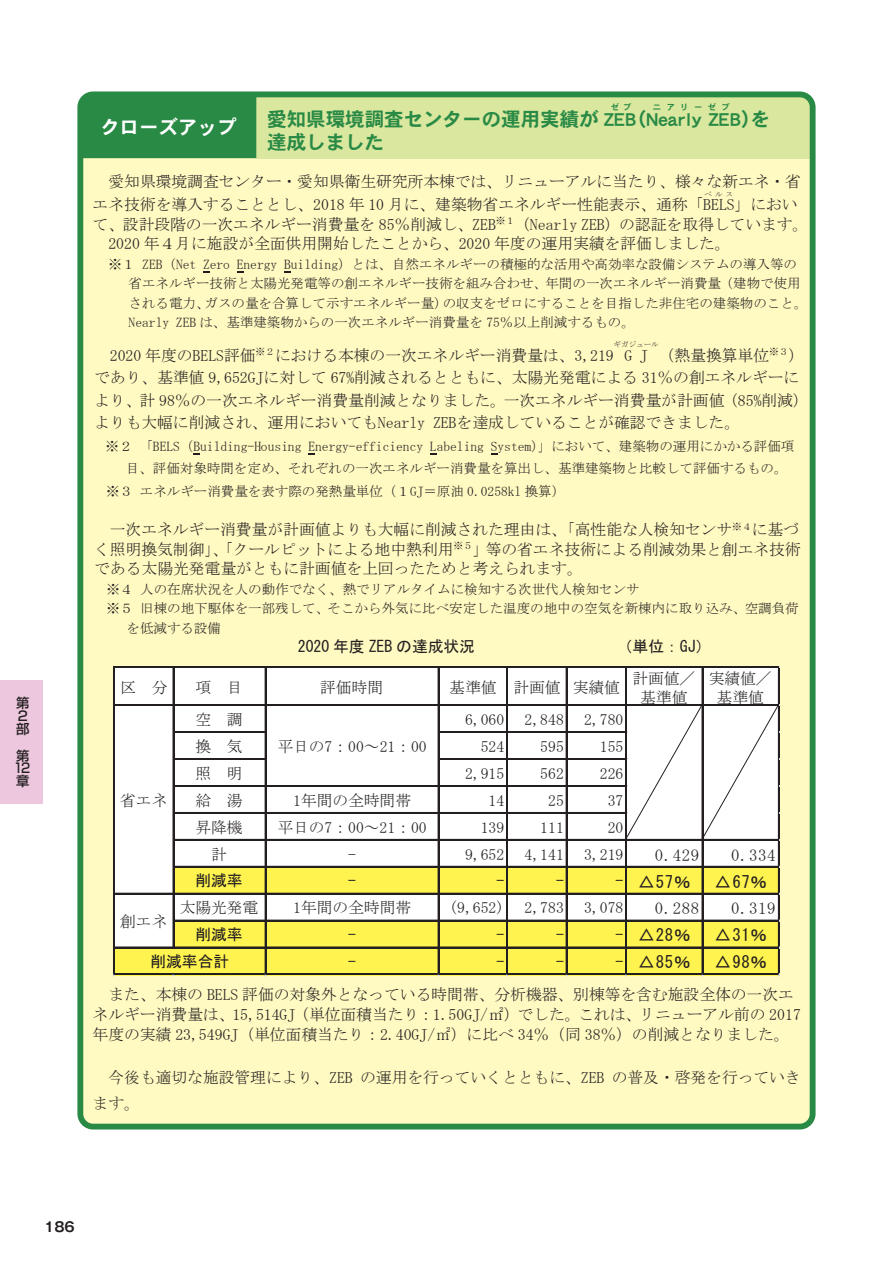
<style>
.page{position:relative;width:893px;height:1263px;background:#fff}
.page>*{position:absolute;margin:0;border:0;box-sizing:border-box;transform-origin:0 0}
.t1{font:19.5px/23.4px "DFHS Gothic Std W7";color:#298a46}
.t2{font:19.5px "DFHS Gothic Std W7";color:#fff}
.t3{font:16.8px "MS Gothic";letter-spacing:.035em;color:#231f20}
.t4{font:16.8px "MS Mincho";letter-spacing:.03em;color:#231f20}
.t5{font:15.9px/19.5px "MS Mincho";color:#231f20}
.t6{font:15.9px "MS Gothic";color:#231f20}
.t7{font:15.75px/19px "MS Mincho";color:#231f20;text-align:center}
.t8{font:15.75px "MS Gothic";color:#231f20}
.t9{font:13.5px/19.5px "MS Mincho";color:#231f20}
.t10{font:700 13.5px "Gothic MB101 Pro De";color:#231f20}
.t11{font:500 13.35px/12.9px "Shin Go Pro";color:#231f20}
.t12{font:8.25px "DFHS Gothic Std W7";letter-spacing:.66em;color:#298a46}
.t13{font:7.5px "MS Mincho";color:#231f20}
.s1{font-size:15.75px}
</style>
<div class="page">
<div style="left:80px;top:94px;width:733px;height:1032px;background:#fffac1;border-radius:13px"></div>
<div style="left:113px;top:667px;width:666px;height:308px;background:#fff"></div>
<div style="left:84px;top:98px;width:172px;height:60px;background:#298a46"></div>
<div style="left:256px;top:98px;width:553px;height:60px;background:#dae79e"></div>
<svg style="left:203px;top:271px;width:7px;height:2px"></svg>
<svg style="left:237px;top:271px;width:7px;height:2px"></svg>
<svg style="left:284px;top:271px;width:7px;height:2px"></svg>
<svg style="left:193px;top:453px;width:7px;height:2px"></svg>
<svg style="left:308px;top:453px;width:7px;height:2px"></svg>
<svg style="left:430px;top:453px;width:7px;height:2px"></svg>
<svg style="left:491px;top:453px;width:6px;height:2px"></svg>
<div style="left:173px;top:866px;width:606px;height:28px;background:#fff34f"></div>
<div style="left:173px;top:920px;width:606px;height:28px;background:#fff34f"></div>
<div style="left:115px;top:947px;width:664px;height:28px;background:#fff34f"></div>
<hr style="left:115px;top:666px;width:664px;height:1px;background:#231f20">
<hr style="left:115px;top:667px;width:664px;height:1px;background:#231f20">
<hr style="left:115px;top:705px;width:664px;height:1px;background:#231f20">
<hr style="left:174px;top:731px;width:92px;height:1px;background:#231f20">
<hr style="left:174px;top:732px;width:92px;height:1px;background:#231f20">
<hr style="left:439px;top:731px;width:188px;height:1px;background:#231f20">
<hr style="left:439px;top:732px;width:188px;height:1px;background:#231f20">
<hr style="left:174px;top:758px;width:92px;height:1px;background:#231f20">
<hr style="left:174px;top:759px;width:92px;height:1px;background:#231f20">
<hr style="left:439px;top:758px;width:188px;height:1px;background:#231f20">
<hr style="left:439px;top:759px;width:188px;height:1px;background:#231f20">
<hr style="left:174px;top:785px;width:453px;height:2px;background:#231f20">
<hr style="left:174px;top:812px;width:453px;height:1px;background:#231f20">
<hr style="left:174px;top:839px;width:605px;height:1px;background:#231f20">
<hr style="left:174px;top:866px;width:605px;height:1px;background:#231f20">
<hr style="left:115px;top:893px;width:664px;height:1px;background:#231f20">
<hr style="left:174px;top:920px;width:605px;height:1px;background:#231f20">
<hr style="left:115px;top:947px;width:664px;height:1px;background:#231f20">
<hr style="left:113px;top:667px;width:2px;height:308px;background:#231f20">
<hr style="left:173px;top:668px;width:1px;height:280px;background:#231f20">
<hr style="left:265px;top:668px;width:1px;height:307px;background:#231f20">
<hr style="left:438px;top:668px;width:1px;height:307px;background:#231f20">
<hr style="left:506px;top:668px;width:1px;height:307px;background:#231f20">
<hr style="left:507px;top:668px;width:1px;height:307px;background:#231f20">
<hr style="left:566px;top:668px;width:1px;height:307px;background:#231f20">
<hr style="left:625px;top:668px;width:1px;height:307px;background:#231f20">
<hr style="left:626px;top:668px;width:1px;height:307px;background:#231f20">
<hr style="left:702px;top:668px;width:1px;height:307px;background:#231f20">
<hr style="left:115px;top:974px;width:664px;height:1px;background:#231f20">
<hr style="left:778px;top:668px;width:1px;height:307px;background:#231f20">
<svg style="left:627px;top:704px;width:153px;height:136px"></svg>
<div style="left:77px;top:91px;width:739px;height:1038px;border:6px solid #298a46;border-radius:13px"></div>
<div style="left:0;top:680px;width:43px;height:124px;background:#ecc7de"></div>
<p class="t11" style="left:16px;top:695px;width:15px">第<br>２部</p>
<p class="t11" style="left:12px;top:748px;width:20px;text-align:center">第<br>１2章</p>
<p class="t12" style="left:611px;top:102px;width:22px">ゼブ</p>
<p class="t12" style="left:653px;top:102px;width:78px">ニアリーゼブ</p>
<p class="t2" style="left:100px;top:117px;width:138px">クローズアップ</p>
<p class="t1" style="left:267px;top:107px;width:505px">愛知県環境調査センターの運用実績が ZEB（Nearly ZEB）を達成しました</p>
<p class="t5" style="left:93px;top:170px;width:710px;line-height:23.1px;text-align:right">愛知県環境調査センター・愛知県衛生研究所本棟では、リニューアルに当たり、様々な新エネ・省エネ技術を導入することとし、2018 年 10 月に、建築物省エネルギー性能表示、通称「BELS」におい</p>
<p class="t13" style="left:704px;top:190px;width:30px">ベルス</p>
<p class="t5" style="left:108px;top:214px;width:702px;text-indent:-16px">て、設計段階の一次エネルギー消費量を 85％削減し、ZEB<sup>※１</sup>（Nearly ZEB）の認証を取得しています。<br>2020 年４月に施設が全面供用開始したことから、2020 年度の運用実績を評価しました。</p>
<p class="t9" style="left:128px;top:254px;width:680px;text-indent:-20px">※１ ZEB（Net Zero Energy Building）とは、自然エネルギーの積極的な活用や高効率な設備システムの導入等の省エネルギー技術と太陽光発電等の創エネルギー技術を組み合わせ、年間の一次エネルギー消費量（建物で使用される電力、ガスの量を合算して示すエネルギー量）の収支をゼロにすることを目指した非住宅の建築物のこと。Nearly ZEB は、基準建築物からの一次エネルギー消費量を 75％以上削減するもの。</p>
<p class="t5" style="left:110px;top:345px;width:539px">2020 年度のBELS評価<sup>※２</sup>における本棟の一次エネルギー消費量は、3,219 G J</p>
<p class="t13" style="left:614px;top:341px;width:47px">ギガジュール</p>
<p class="t5" style="left:94px;top:344px;width:716px;line-height:22.5px;text-indent:564px">（熱量換算単位<sup>※３</sup>）であり、基準値 9,652GJに対して 67%削減されるとともに、太陽光発電による 31％の創エネルギーにより、計 98％の一次エネルギー消費量削減となりました。一次エネルギー消費量が計画値（85%削減）よりも大幅に削減され、運用においてもNearly ZEBを達成していることが確認できました。</p>
<p class="t9" style="left:106px;top:436px;width:690px">※２「BELS（Building-Housing Energy-efficiency Labeling System）」において、建築物の運用にかかる評価項</p>
<p class="t9" style="left:126px;top:459px;width:663px">目、評価対象時間を定め、それぞれの一次エネルギー消費量を算出し、基準建築物と比較して評価するもの。</p>
<p class="t9" style="left:106px;top:481px;width:461px">※３エネルギー消費量を表す際の発熱量単位（１GJ＝原油 0.0258kl 換算）</p>
<p class="t5" style="left:94px;top:520px;width:708px;text-align:justify;text-indent:16px">一次エネルギー消費量が計画値よりも大幅に削減された理由は、「高性能な人検知センサ<sup>※４</sup>に基づく照明換気制御」、「クールピットによる地中熱利用<sup>※５</sup>」等の省エネ技術による削減効果と創エネ技術である太陽光発電量がともに計画値を上回ったためと考えられます。</p>
<p class="t9" style="left:106px;top:579px;width:535px">※４人の在席状況を人の動作でなく、熱でリアルタイムに検知する次世代人検知センサ</p>
<p class="t9" style="left:106px;top:599px;width:694px">※５旧棟の地下駆体を一部残して、そこから外気に比べ安定した温度の地中の空気を新棟内に取り込み、空調負荷</p>
<p class="t9" style="left:127px;top:618px;width:96px">を低減する設備</p>
<p class="t6" style="left:298px;top:639px;width:179px">2020 年度 ZEB の達成状況</p>
<p class="t6" style="left:617px;top:639px;width:96px">（単位：GJ）</p>
<p class="t7" style="left:120px;top:677px;width:49px">区　分</p>
<p class="t7" style="left:195px;top:677px;width:49px">項　目</p>
<p class="t7" style="left:320px;top:677px;width:64px">評価時間</p>
<p class="t7" style="left:449px;top:677px;width:172px">基準値 計画値 実績値</p>
<p class="t7" style="left:632px;top:668px;width:64px">計画値／基準値</p>
<p class="t7" style="left:709px;top:668px;width:64px">実績値／基準値</p>
<p class="t7" style="left:195px;top:710px;width:49px">空　調</p>
<p class="t7" style="left:465px;top:710px;width:41px">6,060</p>
<p class="t7" style="left:525px;top:710px;width:41px">2,848</p>
<p class="t7" style="left:584px;top:710px;width:41px">2,780</p>
<p class="t7" style="left:195px;top:737px;width:49px">換　気</p>
<p class="t7" style="left:481px;top:737px;width:25px">524</p>
<p class="t7" style="left:540px;top:737px;width:25px">595</p>
<p class="t7" style="left:600px;top:737px;width:25px">155</p>
<p class="t7" style="left:195px;top:764px;width:49px">照　明</p>
<p class="t7" style="left:465px;top:764px;width:41px">2,915</p>
<p class="t7" style="left:540px;top:764px;width:25px">562</p>
<p class="t7" style="left:600px;top:764px;width:25px">226</p>
<p class="t7" style="left:195px;top:790px;width:49px">給　湯</p>
<p class="t7" style="left:293px;top:790px;width:119px">1年間の全時間帯</p>
<p class="t7" style="left:489px;top:790px;width:17px">14</p>
<p class="t7" style="left:548px;top:790px;width:17px">25</p>
<p class="t7" style="left:608px;top:790px;width:17px">37</p>
<p class="t7" style="left:195px;top:817px;width:49px">昇降機</p>
<p class="t7" style="left:277px;top:817px;width:151px">平日の7：00～21：00</p>
<p class="t7" style="left:481px;top:817px;width:25px">139</p>
<p class="t7" style="left:540px;top:817px;width:25px">111</p>
<p class="t7" style="left:608px;top:817px;width:17px">20</p>
<p class="t7" style="left:211px;top:844px;width:17px">計</p>
<p class="t7" style="left:465px;top:844px;width:41px">9,652</p>
<p class="t7" style="left:525px;top:844px;width:41px">4,141</p>
<p class="t7" style="left:584px;top:844px;width:41px">3,219</p>
<p class="t4" style="left:655px;top:846px;width:46px">0.429</p>
<p class="t4" style="left:731px;top:846px;width:46px">0.334</p>
<p class="t8" style="left:195px;top:873px;width:49px">削減率</p>
<p class="t8" style="left:348px;top:873px;width:9px">-</p>
<p class="t8" style="left:496px;top:873px;width:9px">-</p>
<p class="t8" style="left:556px;top:873px;width:9px">-</p>
<p class="t3" style="left:615px;top:873px;width:77px"><span class="s1">-</span> △57％</p>
<p class="t3" style="left:714px;top:873px;width:54px">△67％</p>
<p class="t7" style="left:180px;top:898px;width:80px">太陽光発電</p>
<p class="t7" style="left:293px;top:898px;width:119px">1年間の全時間帯</p>
<p class="t7" style="left:449px;top:898px;width:57px">(9,652)</p>
<p class="t7" style="left:525px;top:898px;width:41px">2,783</p>
<p class="t7" style="left:584px;top:898px;width:41px">3,078</p>
<p class="t4" style="left:655px;top:900px;width:46px">0.288</p>
<p class="t4" style="left:731px;top:900px;width:46px">0.319</p>
<p class="t8" style="left:195px;top:927px;width:49px">削減率</p>
<p class="t8" style="left:348px;top:927px;width:9px">-</p>
<p class="t8" style="left:496px;top:927px;width:9px">-</p>
<p class="t8" style="left:556px;top:927px;width:9px">-</p>
<p class="t3" style="left:615px;top:927px;width:77px"><span class="s1">-</span> △28％</p>
<p class="t3" style="left:714px;top:927px;width:54px">△31％</p>
<p class="t8" style="left:151px;top:954px;width:80px">削減率合計</p>
<p class="t8" style="left:348px;top:954px;width:9px">-</p>
<p class="t8" style="left:496px;top:954px;width:9px">-</p>
<p class="t8" style="left:556px;top:954px;width:9px">-</p>
<p class="t3" style="left:616px;top:954px;width:77px"><span class="s1">-</span> △85％</p>
<p class="t3" style="left:714px;top:954px;width:54px">△98％</p>
<p class="t7" style="left:277px;top:737px;width:151px">平日の7：00～21：00</p>
<p class="t7" style="left:120px;top:790px;width:49px">省エネ</p>
<p class="t7" style="left:120px;top:911px;width:49px">創エネ</p>
<p class="t5" style="left:93px;top:985px;width:710px;text-indent:16px">また、本棟の BELS 評価の対象外となっている時間帯、分析機器、別棟等を含む施設全体の一次エネルギー消費量は、15,514GJ（単位面積当たり：1.50GJ/㎡）でした。これは、リニューアル前の 2017年度の実績 23,549GJ（単位面積当たり：2.40GJ/㎡）に比べ 34％（同 38％）の削減となりました。</p>
<p class="t5" style="left:93px;top:1064px;width:710px;line-height:25.5px;text-indent:16px">今後も適切な施設管理により、ZEB の運用を行っていくとともに、ZEB の普及・啓発を行っていきます。</p>
<p class="t10" style="left:44px;top:1215px;width:32px">186</p>
</div>
